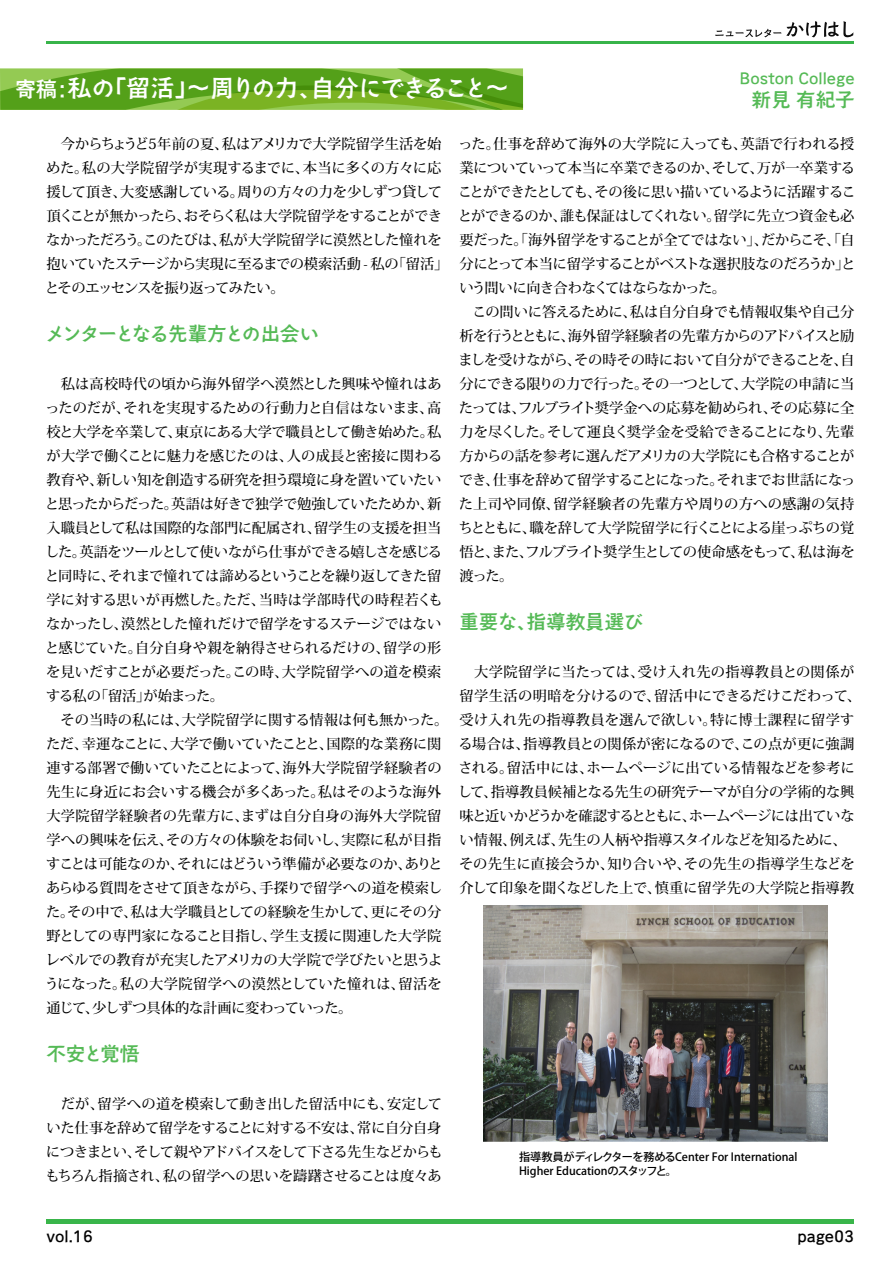
<style>
.page{position:relative;width:893px;height:1263px;background:#fff}
.page>*{position:absolute;margin:0;border:0;box-sizing:border-box;transform-origin:0 0}
.t1{font:24px "Aralet Std DB";letter-spacing:-.085em;color:#fff}
.t2{font:19.5px "Aralet Std DB";letter-spacing:-.08em;color:#55ba56}
.t3{font:19.5px "Aralet Std DB";letter-spacing:-.02em;color:#55ba56}
.t4{font:19.5px "Aralet Std DB";color:#55ba56}
.t5{font:15px "Aralet Std DB";color:#55ba56}
.t6{font:15px "Aralet Std DB";color:#000}
.t7{font:500 14.25px/24px "Koz Min Pro";letter-spacing:-.015em;color:#000}
.t8{font:500 11.25px/13.5px "Koz Go Pro";color:#000}
.s1{font-size:21px}
</style>
<div class="page">
<img style="left:483px;top:905px;width:344px;height:236px">
<svg style="left:0;top:68px;width:523px;height:42px;background:#66aa25"></svg>
<div style="left:46px;top:1219px;width:808px;height:5px;background:#39b54a"></div>
<hr style="left:46px;top:41px;width:808px;height:3px;background:#38b44a">
<svg style="left:715px;top:21px;width:138px;height:16px"></svg>
<h1 class="t1" style="left:15px;top:72px;width:495px"><span class="s1">寄稿：</span>私の「留活」〜周りの力、自分にできること〜</h1>
<p class="t5" style="left:739px;top:68px;width:117px">Boston College</p>
<h2 class="t3" style="left:752px;top:87px;width:105px">新見 有紀子</h2>
<p class="t7" style="left:45px;top:131px;width:405px">　今からちょうど5年前の夏、私はアメリカで大学院留学生活を始めた。私の大学院留学が実現するまでに、本当に多くの方々に応援して頂き、大変感謝している。周りの方々の力を少しずつ貸して頂くことが無かったら、おそらく私は大学院留学をすることができなかっただろう。このたびは、私が大学院留学に漠然とした憧れを抱いていたステージから実現に至るまでの模索活動 - 私の「留活」とそのエッセンスを振り返ってみたい。</p>
<h2 class="t2" style="left:46px;top:320px;width:275px">メンターとなる先輩方との出会い</h2>
<p class="t7" style="left:45px;top:371px;width:405px">　私は高校時代の頃から海外留学へ漠然とした興味や憧れはあったのだが、それを実現するための行動力と自信はないまま、高校と大学を卒業して、東京にある大学で職員として働き始めた。私が大学で働くことに魅力を感じたのは、人の成長と密接に関わる教育や、新しい知を創造する研究を担う環境に身を置いていたいと思ったからだった。英語は好きで独学で勉強していたためか、新入職員として私は国際的な部門に配属され、留学生の支援を担当した。英語をツールとして使いながら仕事ができる嬉しさを感じると同時に、それまで憧れては諦めるということを繰り返してきた留学に対する思いが再燃した。ただ、当時は学部時代の時程若くもなかったし、漠然とした憧れだけで留学をするステージではないと感じていた。自分自身や親を納得させられるだけの、留学の形を見いだすことが必要だった。この時、大学院留学への道を模索する私の「留活」が始まった。<br>　その当時の私には、大学院留学に関する情報は何も無かった。ただ、幸運なことに、大学で働いていたことと、国際的な業務に関連する部署で働いていたことによって、海外大学院留学経験者の先生に身近にお会いする機会が多くあった。私はそのような海外大学院留学経験者の先輩方に、まずは自分自身の海外大学院留学への興味を伝え、その方々の体験をお伺いし、実際に私が目指すことは可能なのか、それにはどういう準備が必要なのか、ありとあらゆる質問をさせて頂きながら、手探りで留学への道を模索した。その中で、私は大学職員としての経験を生かして、更にその分野としての専門家になること目指し、学生支援に関連した大学院レベルでの教育が充実したアメリカの大学院で学びたいと思うようになった。私の大学院留学への漠然としていた憧れは、留活を通じて、少しずつ具体的な計画に変わっていった。</p>
<h2 class="t3" style="left:46px;top:1040px;width:95px">不安と覚悟</h2>
<p class="t7" style="left:45px;top:1091px;width:399px;text-align:justify">　だが、留学への道を模索して動き出した留活中にも、安定していた仕事を辞めて留学をすることに対する不安は、常に自分自身につきまとい、そして親やアドバイスをして下さる先生などからももちろん指摘され、私の留学への思いを躊躇させることは度々あ</p>
<p class="t7" style="left:458px;top:131px;width:400px">った。仕事を辞めて海外の大学院に入っても、英語で行われる授業についていって本当に卒業できるのか、そして、万が一卒業することができたとしても、その後に思い描いているように活躍することができるのか、誰も保証はしてくれない。留学に先立つ資金も必要だった。「海外留学をすることが全てではない」、だからこそ、「自分にとって本当に留学することがベストな選択肢なのだろうか」という問いに向き合わなくてはならなかった。<br>　この問いに答えるために、私は自分自身でも情報収集や自己分析を行うとともに、海外留学経験者の先輩方からのアドバイスと励ましを受けながら、その時その時において自分ができることを、自分にできる限りの力で行った。その一つとして、大学院の申請に当たっては、フルブライト奨学金への応募を勧められ、その応募に全力を尽くした。そして運良く奨学金を受給できることになり、先輩方からの話を参考に選んだアメリカの大学院にも合格することができ、仕事を辞めて留学することになった。それまでお世話になった上司や同僚、留学経験者の先輩方や周りの方への感謝の気持ちとともに、職を辞して大学院留学に行くことによる崖っぷちの覚悟と、また、フルブライト奨学生としての使命感をもって、私は海を渡った。</p>
<h2 class="t4" style="left:459px;top:608px;width:185px">重要な、指導教員選び</h2>
<p class="t7" style="left:458px;top:659px;width:405px">　大学院留学に当たっては、受け入れ先の指導教員との関係が留学生活の明暗を分けるので、留活中にできるだけこだわって、受け入れ先の指導教員を選んで欲しい。特に博士課程に留学する場合は、指導教員との関係が密になるので、この点が更に強調される。留活中には、ホームページに出ている情報などを参考にして、指導教員候補となる先生の研究テーマが自分の学術的な興味と近いかどうかを確認するとともに、ホームページには出ていない情報、例えば、先生の人柄や指導スタイルなどを知るために、　その先生に直接会うか、知り合いや、その先生の指導学生などを介して印象を聞くなどした上で、慎重に留学先の大学院と指導教</p>
<p class="t8" style="left:519px;top:1151px;width:280px">指導教員がディレクターを務めるCenter For International<br>Higher Educationのスタッフと。</p>
<p class="t6" style="left:46px;top:1226px;width:48px">vol.16</p>
<p class="t6" style="left:797px;top:1226px;width:58px">page03</p>
</div>
